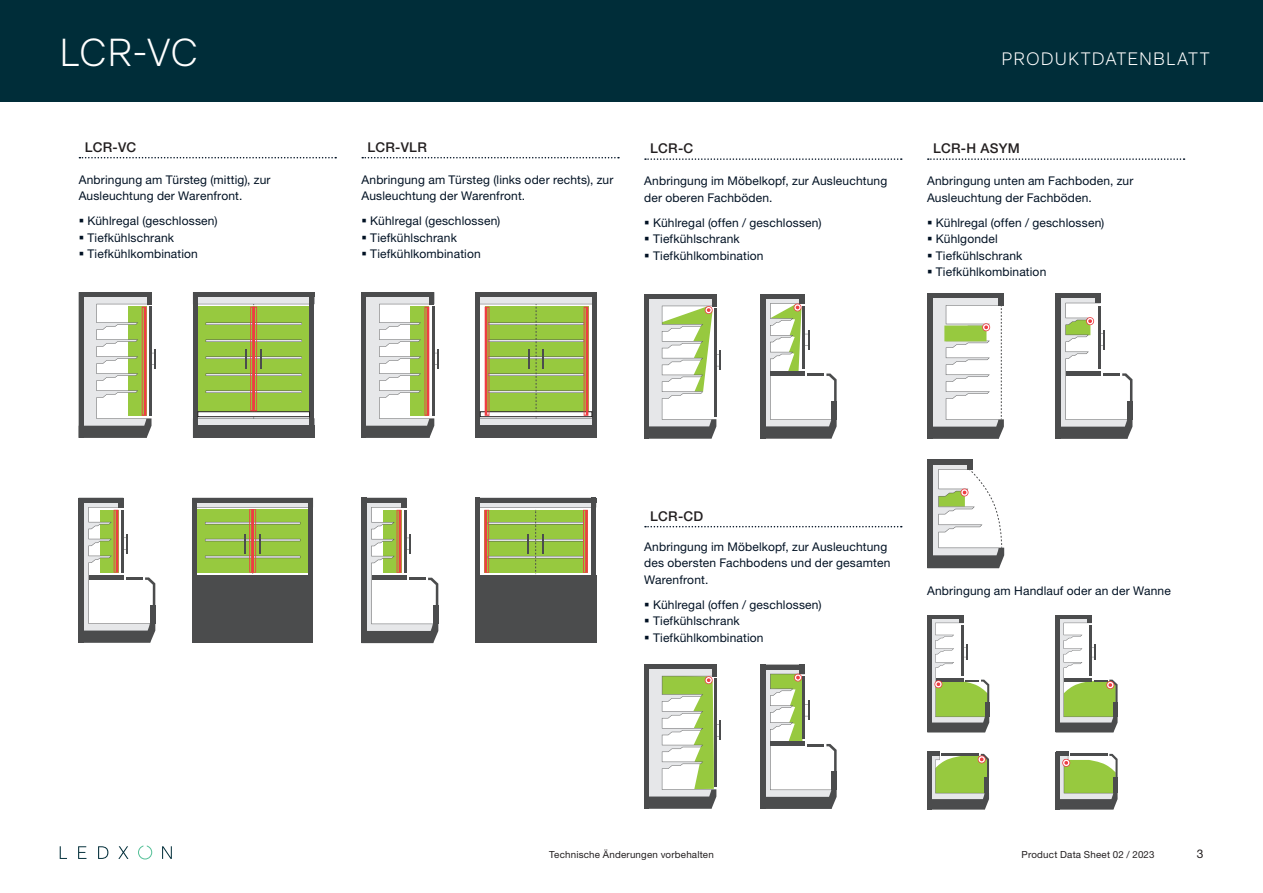
<style>
.page{position:relative;width:1263px;height:893px;background:#fff}
.page>*{position:absolute;margin:0;border:0;box-sizing:border-box;transform-origin:0 0}
.t1{font:300 39px "RM Neue";color:#fff}
.t2{font:300 18px "RM Neue";letter-spacing:.06em;color:#fff}
.t3{font:500 13.5px "Helvetica Neue LT Std";letter-spacing:.02em;color:#231f20}
.t4{font:12px/16.5px "Helvetica Neue LT Std";letter-spacing:.015em;color:#001123}
.t5{font:12px "Helvetica Neue LT Std";color:#231f20}
.t6{font:9.75px "Helvetica Neue LT Std";letter-spacing:.02em;color:#231f20}
</style>
<div class="page">
<div style="left:0;top:0;width:1263px;height:102px;background:#002d39"></div>
<svg style="left:60px;top:846px;width:7px;height:13px"></svg>
<svg style="left:78px;top:846px;width:8px;height:13px"></svg>
<svg style="left:98px;top:846px;width:10px;height:13px"></svg>
<svg style="left:118px;top:846px;width:10px;height:13px"></svg>
<svg style="left:162px;top:846px;width:10px;height:13px"></svg>
<svg style="left:138px;top:845px;width:14px;height:14px"></svg>
<svg style="left:645px;top:158px;width:257px;height:2px"></svg>
<svg style="left:645px;top:526px;width:257px;height:1px"></svg>
<svg style="left:760px;top:294px;width:77px;height:144px"></svg>
<svg style="left:644px;top:294px;width:77px;height:144px"></svg>
<svg style="left:760px;top:665px;width:77px;height:144px"></svg>
<svg style="left:644px;top:664px;width:77px;height:144px"></svg>
<svg style="left:928px;top:158px;width:256px;height:2px"></svg>
<svg style="left:79px;top:157px;width:257px;height:1px"></svg>
<svg style="left:362px;top:157px;width:257px;height:1px"></svg>
<svg style="left:927px;top:293px;width:77px;height:146px"></svg>
<svg style="left:1056px;top:294px;width:76px;height:145px"></svg>
<svg style="left:927px;top:459px;width:77px;height:109px"></svg>
<svg style="left:927px;top:615px;width:62px;height:117px"></svg>
<svg style="left:1056px;top:615px;width:61px;height:117px"></svg>
<svg style="left:927px;top:752px;width:62px;height:57px;background:#8ea563"></svg>
<svg style="left:1056px;top:752px;width:61px;height:57px;background:#95aa6f"></svg>
<svg style="left:475px;top:292px;width:122px;height:146px;background:#9aac67"></svg>
<svg style="left:361px;top:292px;width:78px;height:146px"></svg>
<div style="left:475px;top:575px;width:121px;height:68px;background:#4b4c4d"></div>
<svg style="left:475px;top:498px;width:121px;height:77px;background:#9eb365"></svg>
<svg style="left:361px;top:498px;width:77px;height:145px"></svg>
<div style="left:192px;top:498px;width:5px;height:145px;background:#4b4c4d"></div>
<div style="left:192px;top:575px;width:121px;height:68px;background:#4b4c4d"></div>
<div style="left:308px;top:498px;width:5px;height:145px;background:#4b4c4d"></div>
<svg style="left:197px;top:498px;width:111px;height:76px;background:#9dbb58"></svg>
<svg style="left:193px;top:292px;width:121px;height:146px;background:#94ac5e"></svg>
<svg style="left:79px;top:292px;width:77px;height:146px"></svg>
<svg style="left:79px;top:498px;width:76px;height:145px"></svg>
<h1 class="t1" style="left:60px;top:29px;width:140px">LCR-VC</h1>
<p class="t3" style="left:85px;top:139px;width:53px">LCR-VC</p>
<p class="t3" style="left:367px;top:139px;width:61px">LCR-VLR</p>
<p class="t4" style="left:361px;top:171px;width:253px">Anbringung am Türsteg (links oder rechts), zur<br>Ausleuchtung der Warenfront.</p>
<p class="t4" style="left:361px;top:213px;width:140px">▪ Kühlregal (geschlossen)</p>
<p class="t4" style="left:361px;top:229px;width:97px">▪ Tiefkühlschrank</p>
<p class="t4" style="left:361px;top:246px;width:121px">▪ Tiefkühlkombination</p>
<p class="t4" style="left:79px;top:171px;width:193px">Anbringung am Türsteg (mittig), zur<br>Ausleuchtung der Warenfront.</p>
<p class="t4" style="left:79px;top:213px;width:140px">▪ Kühlregal (geschlossen)</p>
<p class="t4" style="left:79px;top:229px;width:97px">▪ Tiefkühlschrank</p>
<p class="t4" style="left:79px;top:246px;width:121px">▪ Tiefkühlkombination</p>
<p class="t3" style="left:650px;top:140px;width:45px">LCR-C</p>
<p class="t4" style="left:644px;top:173px;width:244px">Anbringung im Möbelkopf, zur Ausleuchtung der oberen Fachböden.</p>
<p class="t4" style="left:644px;top:214px;width:179px">▪ Kühlregal (offen / geschlossen)</p>
<p class="t4" style="left:644px;top:231px;width:97px">▪ Tiefkühlschrank</p>
<p class="t4" style="left:644px;top:247px;width:121px">▪ Tiefkühlkombination</p>
<h2 class="t2" style="left:1002px;top:48px;width:209px">PRODUKTDATENBLATT</h2>
<p class="t3" style="left:933px;top:140px;width:88px">LCR-H ASYM</p>
<p class="t4" style="left:927px;top:173px;width:208px">Anbringung unten am Fachboden, zur<br>Ausleuchtung der Fachböden.</p>
<p class="t4" style="left:927px;top:214px;width:179px">▪ Kühlregal (offen / geschlossen)</p>
<p class="t4" style="left:927px;top:231px;width:72px">▪ Kühlgondel</p>
<p class="t4" style="left:927px;top:247px;width:97px">▪ Tiefkühlschrank</p>
<p class="t4" style="left:927px;top:264px;width:121px">▪ Tiefkühlkombination</p>
<p class="t3" style="left:650px;top:508px;width:55px">LCR-CD</p>
<p class="t4" style="left:644px;top:538px;width:248px">Anbringung im Möbelkopf, zur Ausleuchtung des obersten Fachbodens und der gesamten<br>Warenfront.</p>
<p class="t4" style="left:644px;top:596px;width:179px">▪ Kühlregal (offen / geschlossen)</p>
<p class="t4" style="left:644px;top:612px;width:97px">▪ Tiefkühlschrank</p>
<p class="t4" style="left:644px;top:629px;width:121px">▪ Tiefkühlkombination</p>
<p class="t4" style="left:927px;top:582px;width:245px">Anbringung am Handlauf oder an der Wanne</p>
<p class="t6" style="left:549px;top:848px;width:166px">Technische Änderungen vorbehalten</p>
<p class="t6" style="left:1022px;top:848px;width:134px">Product Data Sheet 02 / 2023</p>
<p class="t5" style="left:1197px;top:846px;width:8px">3</p>
</div>
